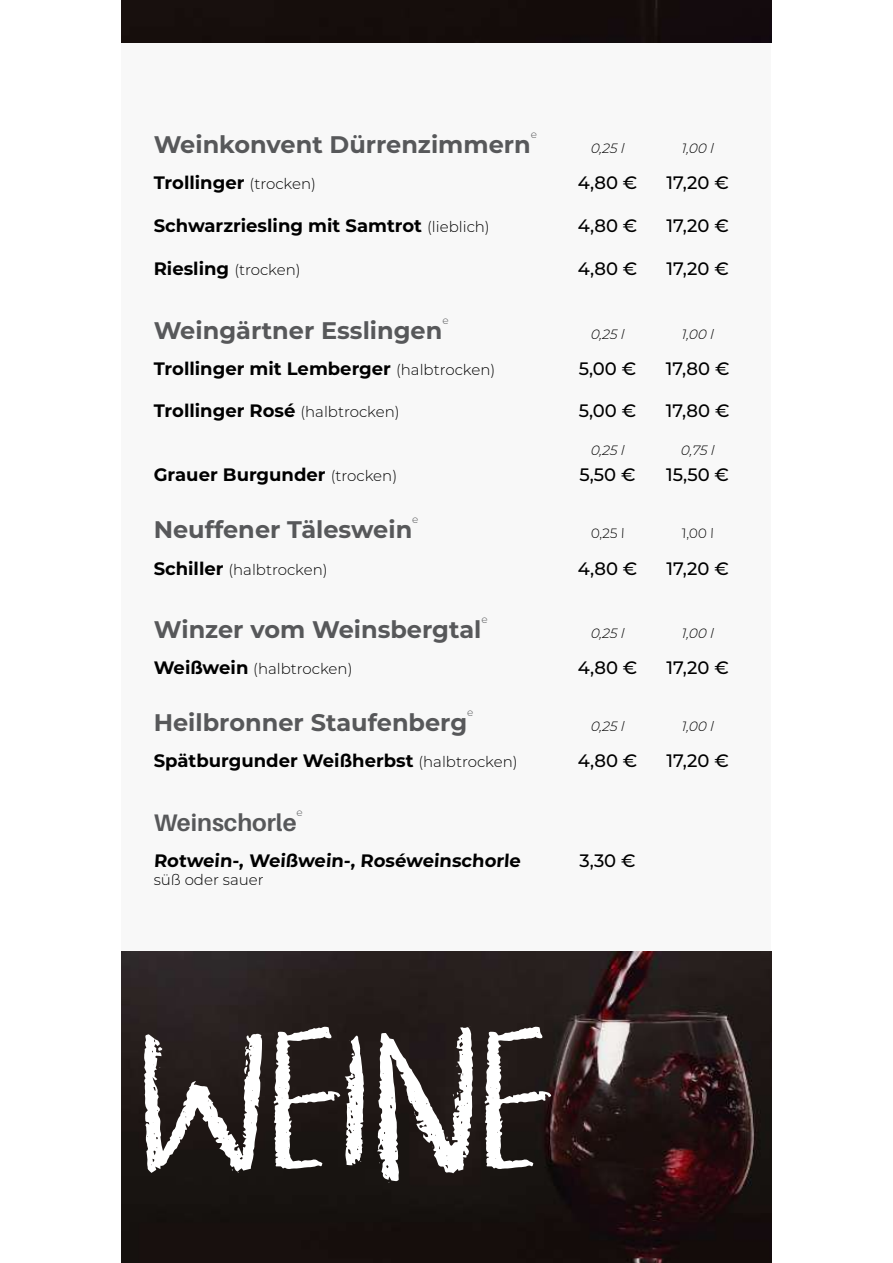
<style>
.page{position:relative;width:893px;height:1263px;background:#fff}
.page>*{position:absolute;margin:0;border:0;box-sizing:border-box;transform-origin:0 0}
.t1{font:210.3px "Pigment DEMO";color:#fff}
.t2{font:700 24px "Montserrat";color:#57585a}
.t3{font:700 24px "Aileron";color:#57585a}
.t4{font:700 18px "Montserrat";color:#000}
.t5{font:500 18px "Montserrat";color:#000}
.t6{font:300 15px "Montserrat";color:#000}
.t7{font:italic 300 13.5px "Montserrat";color:#000}
.t8{font:300 13.5px "Montserrat";color:#000}
.t9{font:300 10.5px "Montserrat";color:#57585a}
.s1{font-weight:300;font-size:15px}
.s2{font-weight:700;font-size:18px}
</style>
<div class="page">
<div style="left:122px;top:42px;width:649px;height:909px;background:#f8f8f8"></div>
<img style="left:122px;top:951px;width:649px;height:312px">
<div style="left:122px;top:0;width:649px;height:42px;background:#160e0c"></div>
<h2 class="t2" style="left:154px;top:130px;width:378px">Weinkonvent Dürrenzimmern</h2>
<p class="t9" style="left:531px;top:128px;width:8px">e</p>
<p class="t7" style="left:591px;top:140px;width:36px">0,25 l</p>
<p class="t7" style="left:682px;top:140px;width:34px">1,00 l</p>
<p class="t4" style="left:154px;top:172px;width:164px">Trollinger <span class="s1">(trocken)</span></p>
<p class="t5" style="left:578px;top:172px;width:61px">4,80 €</p>
<p class="t5" style="left:666px;top:172px;width:64px">17,20 €</p>
<p class="t4" style="left:154px;top:215px;width:338px">Schwarzriesling mit Samtrot <span class="s1">(lieblich)</span></p>
<p class="t5" style="left:578px;top:215px;width:61px">4,80 €</p>
<p class="t5" style="left:666px;top:215px;width:64px">17,20 €</p>
<p class="t6" style="left:154px;top:260px;width:148px"><span class="s2">Riesling</span> (trocken)</p>
<p class="t5" style="left:578px;top:258px;width:61px">4,80 €</p>
<p class="t5" style="left:666px;top:258px;width:64px">17,20 €</p>
<h2 class="t2" style="left:154px;top:316px;width:290px">Weingärtner Esslingen</h2>
<p class="t9" style="left:442px;top:314px;width:8px">e</p>
<p class="t7" style="left:591px;top:326px;width:36px">0,25 l</p>
<p class="t7" style="left:682px;top:326px;width:34px">1,00 l</p>
<p class="t4" style="left:154px;top:358px;width:343px">Trollinger mit Lemberger <span class="s1">(halbtrocken)</span></p>
<p class="t5" style="left:579px;top:358px;width:59px">5,00 €</p>
<p class="t5" style="left:666px;top:358px;width:65px">17,80 €</p>
<p class="t4" style="left:154px;top:400px;width:247px">Trollinger Rosé <span class="s1">(halbtrocken)</span></p>
<p class="t5" style="left:579px;top:400px;width:59px">5,00 €</p>
<p class="t5" style="left:666px;top:400px;width:65px">17,80 €</p>
<p class="t4" style="left:154px;top:464px;width:245px">Grauer Burgunder <span class="s1">(trocken)</span></p>
<h2 class="t2" style="left:154px;top:515px;width:260px">Neuffener Täleswein</h2>
<p class="t9" style="left:412px;top:513px;width:8px">e</p>
<p class="t7" style="left:591px;top:442px;width:36px">0,25 l</p>
<p class="t5" style="left:579px;top:464px;width:58px">5,50 €</p>
<p class="t7" style="left:681px;top:442px;width:36px">0,75 l</p>
<p class="t5" style="left:666px;top:464px;width:64px">15,50 €</p>
<p class="t8" style="left:591px;top:525px;width:36px">0,25 l</p>
<p class="t8" style="left:682px;top:525px;width:34px">1,00 l</p>
<p class="t6" style="left:154px;top:560px;width:175px"><span class="s2">Schiller</span> (halbtrocken)</p>
<p class="t5" style="left:578px;top:557px;width:61px">4,80 €</p>
<p class="t5" style="left:666px;top:557px;width:64px">17,20 €</p>
<h2 class="t2" style="left:154px;top:615px;width:329px">Winzer vom Weinsbergtal</h2>
<p class="t9" style="left:482px;top:613px;width:8px">e</p>
<p class="t7" style="left:591px;top:625px;width:36px">0,25 l</p>
<p class="t7" style="left:682px;top:625px;width:34px">1,00 l</p>
<p class="t6" style="left:154px;top:660px;width:200px"><span class="s2">Weißwein</span> (halbtrocken)</p>
<p class="t5" style="left:578px;top:657px;width:61px">4,80 €</p>
<p class="t5" style="left:666px;top:657px;width:64px">17,20 €</p>
<h2 class="t2" style="left:154px;top:708px;width:315px">Heilbronner Staufenberg</h2>
<p class="t9" style="left:467px;top:706px;width:8px">e</p>
<p class="t7" style="left:591px;top:718px;width:36px">0,25 l</p>
<p class="t7" style="left:682px;top:718px;width:34px">1,00 l</p>
<p class="t4" style="left:154px;top:750px;width:365px">Spätburgunder Weißherbst <span class="s1">(halbtrocken)</span></p>
<p class="t5" style="left:578px;top:750px;width:61px">4,80 €</p>
<p class="t5" style="left:666px;top:750px;width:64px">17,20 €</p>
<h2 class="t3" style="left:154px;top:812px;width:144px">Weinschorle</h2>
<p class="t9" style="left:297px;top:806px;width:8px">e</p>
<p class="t4" style="left:154px;top:850px;width:370px">Rotwein-, Weißwein-, Roséweinschorle</p>
<p class="t6" style="left:154px;top:870px;width:111px">süß oder sauer</p>
<p class="t5" style="left:579px;top:850px;width:58px">3,30 €</p>
<h1 class="t1" style="left:138px;top:1020px;width:415px">WEINE</h1>
</div>
